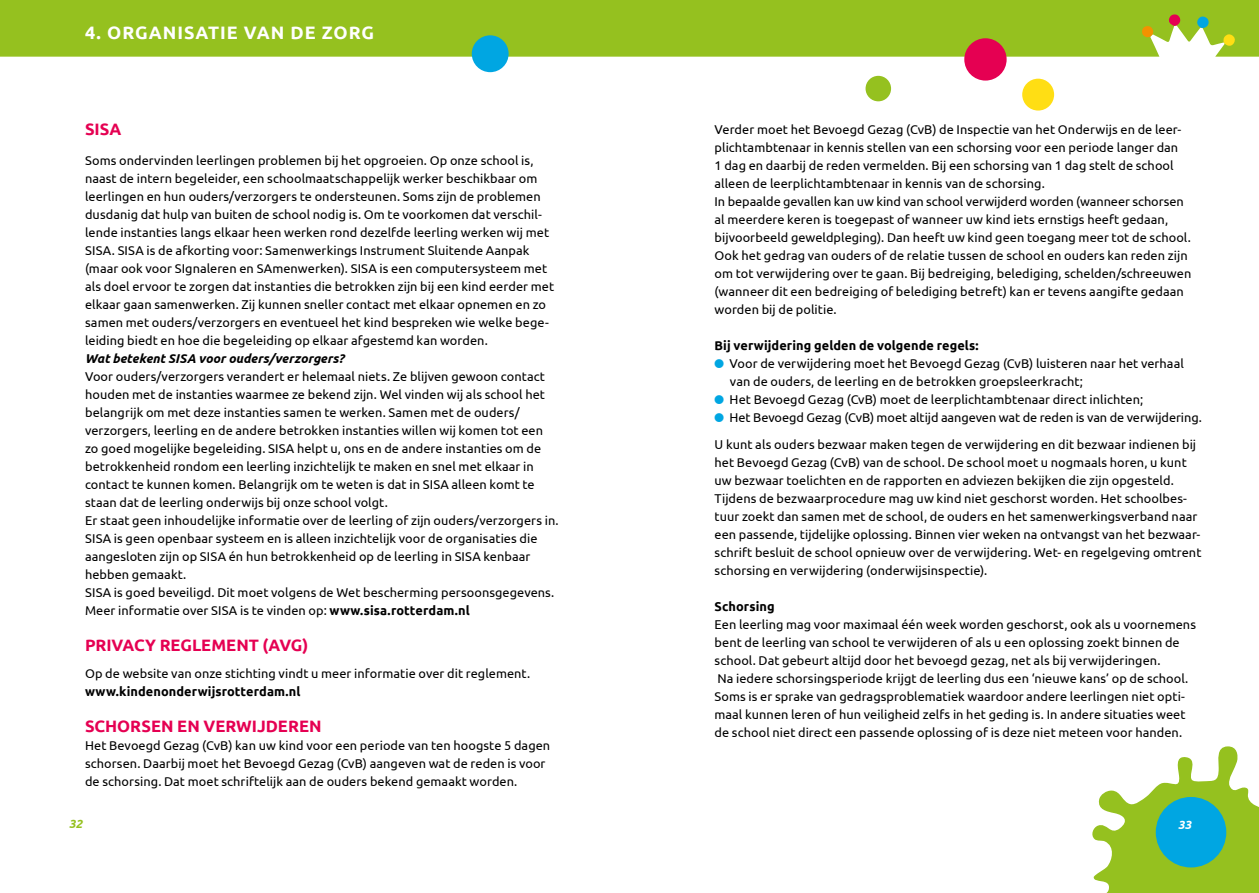
<style>
.page{position:relative;width:1259px;height:893px;background:#fff}
.page>*{position:absolute;margin:0;border:0;box-sizing:border-box;transform-origin:0 0}
.t1{font:700 18px "Ubuntu";letter-spacing:.055em;color:#fff}
.t2{font:700 16.5px "Ubuntu";letter-spacing:-.005em;color:#e50052}
.t3{font:12.75px/18px "Ubuntu";letter-spacing:.005em;color:#000}
.t4{font:700 12.75px "Ubuntu";letter-spacing:.005em;color:#000}
.t5{font:italic 700 12.75px "Ubuntu";letter-spacing:.005em;color:#000}
.t6{font:italic 700 12px "Ubuntu";color:#95c11f}
.t7{font:italic 700 12px "Ubuntu";color:#fff}
.s1{font-weight:700}
</style>
<div class="page">
<svg style="left:1092px;top:746px;width:167px;height:147px"></svg>
<div style="left:1155px;top:797px;width:71px;height:70px;background:#00a6e2;border-radius:50%"></div>
<div style="left:0;top:0;width:1259px;height:57px;background:#95c11f"></div>
<svg style="left:1223px;top:34px;width:12px;height:13px"></svg>
<svg style="left:1168px;top:14px;width:12px;height:12px"></svg>
<svg style="left:1196px;top:16px;width:12px;height:12px"></svg>
<svg style="left:1141px;top:26px;width:12px;height:12px"></svg>
<div style="left:1022px;top:79px;width:32px;height:32px;background:#ffde14;border-radius:50%"></div>
<div style="left:472px;top:35px;width:36px;height:37px;background:#00a6e2;border-radius:50%"></div>
<div style="left:964px;top:38px;width:42px;height:43px;background:#e50052;border-radius:50%"></div>
<div style="left:865px;top:76px;width:26px;height:25px;background:#95c11f;border-radius:50%"></div>
<h1 class="t1" style="left:85px;top:22px;width:290px">4. ORGANISATIE VAN DE ZORG</h1>
<p class="t2" style="left:85px;top:119px;width:38px">SISA</p>
<p class="t3" style="left:85px;top:151px;width:470px">Soms ondervinden leerlingen problemen bij het opgroeien. Op onze school is, naast de intern begeleider, een schoolmaatschappelijk werker beschikbaar om leerlingen en hun ouders/verzorgers te ondersteunen. Soms zijn de problemen dusdanig dat hulp van buiten de school nodig is. Om te voorkomen dat verschil&shy;lende instanties langs elkaar heen werken rond dezelfde leerling werken wij met SISA. SISA is de afkorting voor: Samenwerkings Instrument Sluitende Aanpak (maar ook voor SIgnaleren en SAmenwerken). SISA is een computersysteem met als doel ervoor te zorgen dat instanties die betrokken zijn bij een kind eerder met elkaar gaan samenwerken. Zij kunnen sneller contact met elkaar opnemen en zo samen met ouders/verzorgers en eventueel het kind bespreken wie welke bege&shy;leiding biedt en hoe die begeleiding op elkaar afgestemd kan worden.</p>
<p class="t5" style="left:85px;top:351px;width:260px">Wat betekent SISA voor ouders/verzorgers?</p>
<p class="t3" style="left:85px;top:367px;width:475px">Voor ouders/verzorgers verandert er helemaal niets. Ze blijven gewoon contact houden met de instanties waarmee ze bekend zijn. Wel vinden wij als school het belangrijk om met deze instanties samen te werken. Samen met de ouders/ verzorgers, leerling en de andere betrokken instanties willen wij komen tot een zo goed mogelijke begeleiding. SISA helpt u, ons en de andere instanties om de betrokkenheid rondom een leerling inzichtelijk te maken en snel met elkaar in contact te kunnen komen. Belangrijk om te weten is dat in SISA alleen komt te staan dat de leerling onderwijs bij onze school volgt.<br>Er staat geen inhoudelijke informatie over de leerling of zijn ouders/verzorgers in.<br>SISA is geen openbaar systeem en is alleen inzichtelijk voor de organisaties die aangesloten zijn op SISA én hun betrokkenheid op de leerling in SISA kenbaar hebben gemaakt.<br>SISA is goed beveiligd. Dit moet volgens de Wet bescherming persoonsgegevens.<br>Meer informatie over SISA is te vinden op: <span class="s1">www.sisa.rotterdam.nl</span></p>
<p class="t2" style="left:85px;top:635px;width:225px">PRIVACY REGLEMENT (AVG)</p>
<p class="t3" style="left:85px;top:664px;width:447px">Op de website van onze stichting vindt u meer informatie over dit reglement.</p>
<p class="t4" style="left:85px;top:684px;width:217px">www.kindenonderwijsrotterdam.nl</p>
<p class="t2" style="left:85px;top:716px;width:238px">SCHORSEN EN VERWIJDEREN</p>
<p class="t3" style="left:85px;top:736px;width:467px">Het Bevoegd Gezag (CvB) kan uw kind voor een periode van ten hoogste 5 dagen schorsen. Daarbij moet het Bevoegd Gezag (CvB) aangeven wat de reden is voor de schorsing. Dat moet schriftelijk aan de ouders bekend gemaakt worden.</p>
<p class="t3" style="left:714px;top:120px;width:478px">Verder moet het Bevoegd Gezag (CvB) de Inspectie van het Onderwijs en de leer&shy;plichtambtenaar in kennis stellen van een schorsing voor een periode langer dan<br>1 dag en daarbij de reden vermelden. Bij een schorsing van 1 dag stelt de school alleen de leerplichtambtenaar in kennis van de schorsing.<br>In bepaalde gevallen kan uw kind van school verwijderd worden (wanneer schorsen al meerdere keren is toegepast of wanneer uw kind iets ernstigs heeft gedaan, bijvoorbeeld geweldpleging). Dan heeft uw kind geen toegang meer tot de school.<br>Ook het gedrag van ouders of de relatie tussen de school en ouders kan reden zijn om tot verwijdering over te gaan. Bij bedreiging, belediging, schelden/schreeuwen (wanneer dit een bedreiging of belediging betreft) kan er tevens aangifte gedaan worden bij de politie.</p>
<p class="t4" style="left:714px;top:338px;width:266px">Bij verwijdering gelden de volgende regels:</p>
<p class="t3" style="left:729px;top:354px;width:474px">Voor de verwijdering moet het Bevoegd Gezag (CvB) luisteren naar het verhaal van de ouders, de leerling en de betrokken groepsleerkracht;<br>Het Bevoegd Gezag (CvB) moet de leerplichtambtenaar direct inlichten;<br>Het Bevoegd Gezag (CvB) moet altijd aangeven wat de reden is van de verwijdering.</p>
<p class="t3" style="left:714px;top:435px;width:488px">U kunt als ouders bezwaar maken tegen de verwijdering en dit bezwaar indienen bij het Bevoegd Gezag (CvB) van de school. De school moet u nogmaals horen, u kunt uw bezwaar toelichten en de rapporten en adviezen bekijken die zijn opgesteld.<br>Tijdens de bezwaarprocedure mag uw kind niet geschorst worden. Het schoolbes&shy;tuur zoekt dan samen met de school, de ouders en het samenwerkingsverband naar een passende, tijdelijke oplossing. Binnen vier weken na ontvangst van het bezwaar&shy;schrift besluit de school opnieuw over de verwijdering. Wet- en regelgeving omtrent schorsing en verwijdering (onderwijsinspectie).</p>
<p class="t4" style="left:714px;top:599px;width:62px">Schorsing</p>
<p class="t3" style="left:714px;top:615px;width:483px">Een leerling mag voor maximaal één week worden geschorst, ook als u voornemens bent de leerling van school te verwijderen of als u een oplossing zoekt binnen de school. Dat gebeurt altijd door het bevoegd gezag, net als bij verwijderingen.<br>Na iedere schorsingsperiode krijgt de leerling dus een ‘nieuwe kans’ op de school.<br>Soms is er sprake van gedragsproblematiek waardoor andere leerlingen niet opti&shy;maal kunnen leren of hun veiligheid zelfs in het geding is. In andere situaties weet de school niet direct een passende oplossing of is deze niet meteen voor handen.</p>
<p class="t6" style="left:69px;top:817px;width:15px">32</p>
<p class="t7" style="left:1177px;top:818px;width:15px">33</p>
</div>
